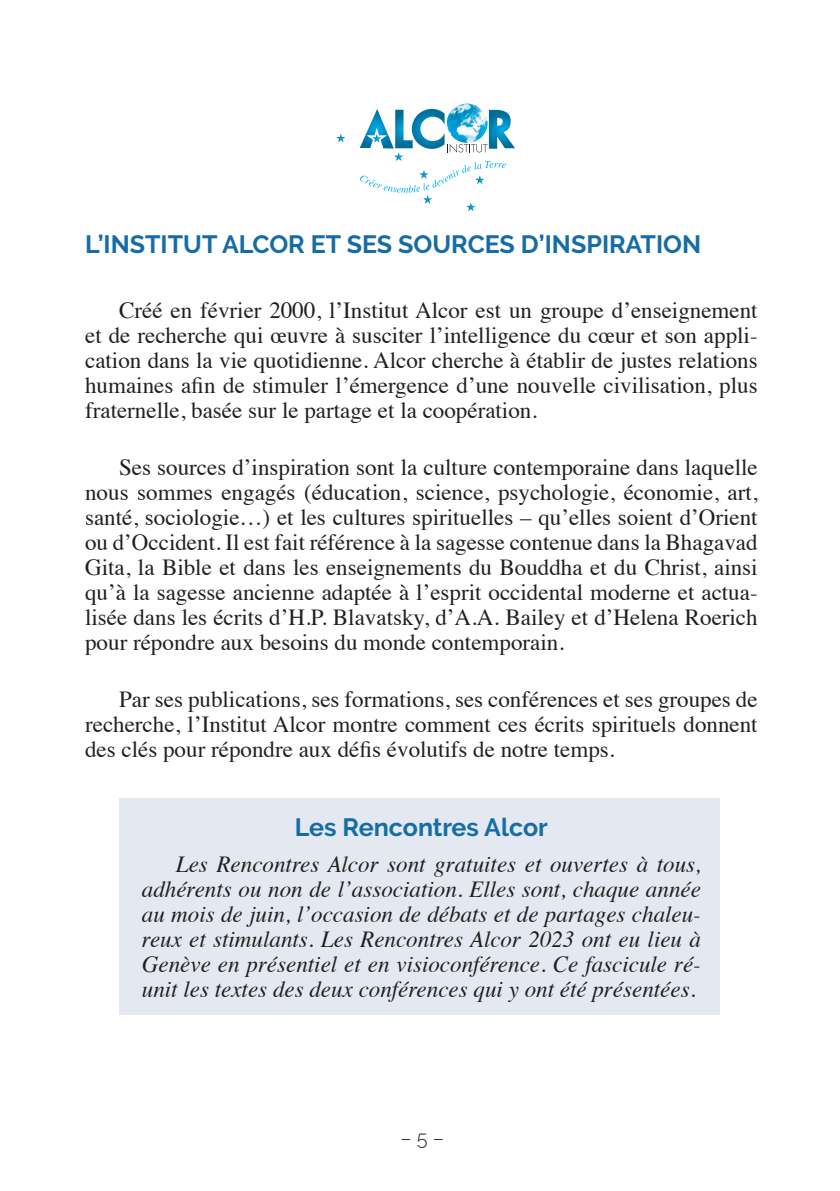
<style>
.page{position:relative;width:840px;height:1191px;background:#fff}
.page>*{position:absolute;margin:0;border:0;box-sizing:border-box;transform-origin:0 0}
.SOUSTITRE1{font:700 25px "Raleway";color:#166da6}
.TEXTE{font:23px/25px "Times";color:#231f20;text-align:justify}
.TEXTE-2{font:italic 23px/25px "Times";color:#231f20;text-align:justify}
.t1{font:300 20px "Raleway";color:#231f20}
</style>
<div class="page">
<div style="left:119px;top:798px;width:600px;height:217px;background:#e4e9f1"></div>
<svg style="left:336px;top:134px;width:9px;height:8px"></svg>
<svg style="left:359px;top:109px;width:155px;height:102px"></svg>
<img style="left:446px;top:103px;width:41px;height:40px">
<p class="SOUSTITRE1" style="left:85px;top:230px;width:617px">L’INSTITUT ALCOR ET SES SOURCES D’INSPIRATION</p>
<p class="TEXTE" style="left:85px;top:296px;width:673px;text-indent:34px">Créé en février 2000, l’Institut Alcor est un groupe d’enseignement et de recherche qui œuvre à susciter l’intelligence du cœur et son appli&shy;cation dans la vie quotidienne. Alcor cherche à établir de justes relations humaines afin de stimuler l’émergence d’une nouvelle civilisation, plus fraternelle, basée sur le partage et la coopération.</p>
<p class="TEXTE" style="left:85px;top:452px;width:673px;text-indent:34px">Ses sources d’inspiration sont la culture contemporaine dans laquelle nous sommes engagés (éducation, science, psychologie, économie, art, santé, sociologie…) et les cultures spirituelles – qu’elles soient d’Orient ou d’Occident. Il est fait référence à la sagesse contenue dans la Bhagavad Gita, la Bible et dans les enseignements du Bouddha et du Christ, ainsi qu’à la sagesse ancienne adaptée à l’esprit occidental moderne et actua&shy;lisée dans les écrits d’H.P. Blavatsky, d’A.A. Bailey et d’Helena Roerich pour répondre aux besoins du monde contemporain.</p>
<p class="TEXTE" style="left:85px;top:684px;width:673px;text-indent:34px">Par ses publications, ses formations, ses conférences et ses groupes de recherche, l’Institut Alcor montre comment ces écrits spirituels donnent des clés pour répondre aux défis évolutifs de notre temps.</p>
<p class="SOUSTITRE1" style="left:295px;top:812px;width:254px">Les Rencontres Alcor</p>
<p class="TEXTE-2" style="left:142px;top:850px;width:560px;text-indent:34px">Les Rencontres Alcor sont gratuites et ouvertes à tous, adhérents ou non de l’association. Elles sont, chaque année au mois de juin, l’occasion de débats et de partages chaleu&shy;reux et stimulants. Les Rencontres Alcor 2023 ont eu lieu à Genève en présentiel et en visioconférence. Ce fascicule ré&shy;unit les textes des deux conférences qui y ont été présentées.</p>
<p class="t1" style="left:400px;top:1125px;width:45px">– 5 –</p>
</div>
